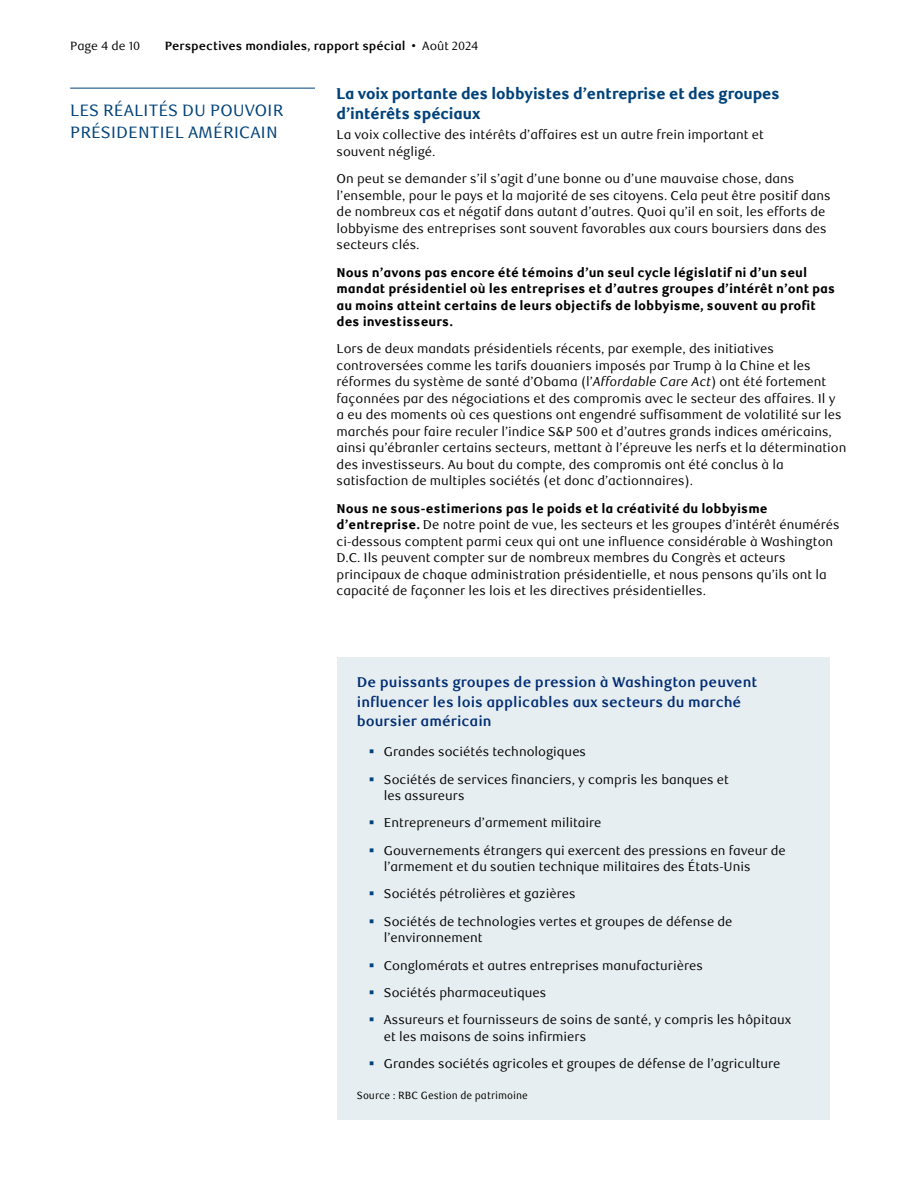
<style>
.page{position:relative;width:918px;height:1188px;background:#fff}
.page>*{position:absolute;margin:0;border:0;box-sizing:border-box;transform-origin:0 0}
.t1{font:16.5px/22.5px "RBC Text";color:#00427a}
.FA_subhead_1{font:800 15.75px/19.5px "RBC Display";letter-spacing:-.005em;color:#00427a}
.Exhibit_Title{font:700 14.25px/19.5px "RBC Text";color:#002d74}
.FA_body_text{font:12.75px/16.5px "RBC Text";color:#000}
.FA_body_text-2{font:800 12.75px/16.5px "RBC Text";color:#000}
.t2{font:700 12px "RBC Text";color:#000}
.t3{font:12px "RBC Text";color:#000}
.Exhibit_Source{font:10.5px "RBC Text Cond";color:#000}
.s1{font-weight:400}
.s2{font-style:italic}
.s3{font-weight:800}
</style>
<div class="page">
<hr style="left:70px;top:88px;width:245px;height:1px;background:#00427a">
<div style="left:337px;top:657px;width:492px;height:462px;background:#e7eef1"></div>
<p class="t3" style="left:70px;top:38px;width:72px">Page 4 de 10</p>
<p class="t2" style="left:165px;top:38px;width:315px">Perspectives mondiales, rapport spécial • <span class="s1">Août 2024</span></p>
<h3 class="FA_subhead_1" style="left:337px;top:84px;width:445px">La voix portante des lobbyistes d’entreprise et des groupes d’intérêts spéciaux</h3>
<p class="FA_body_text" style="left:337px;top:127px;width:429px">La voix collective des intérêts d’affaires est un autre frein important et souvent négligé.</p>
<p class="FA_body_text" style="left:337px;top:171px;width:496px">On peut se demander s’il s’agit d’une bonne ou d’une mauvaise chose, dans l’ensemble, pour le pays et la majorité de ses citoyens. Cela peut être positif dans de nombreux cas et négatif dans autant d’autres. Quoi qu’il en soit, les efforts de lobbyisme des entreprises sont souvent favorables aux cours boursiers dans des secteurs clés.</p>
<p class="FA_body_text-2" style="left:337px;top:264px;width:500px">Nous n’avons pas encore été témoins d’un seul cycle législatif ni d’un seul mandat présidentiel où les entreprises et d’autres groupes d’intérêt n’ont pas au moins atteint certains de leurs objectifs de lobbyisme, souvent au profit des investisseurs.</p>
<p class="FA_body_text" style="left:337px;top:341px;width:511px">Lors de deux mandats présidentiels récents, par exemple, des initiatives controversées comme les tarifs douaniers imposés par Trump à la Chine et les réformes du système de santé d’Obama (l’<span class="s2">Affordable Care Act</span>) ont été fortement façonnées par des négociations et des compromis avec le secteur des affaires. Il y a eu des moments où ces questions ont engendré suffisamment de volatilité sur les marchés pour faire reculer l’indice S&amp;P 500 et d’autres grands indices américains, ainsi qu’ébranler certains secteurs, mettant à l’épreuve les nerfs et la détermination des investisseurs. Au bout du compte, des compromis ont été conclus à la satisfaction de multiples sociétés (et donc d’actionnaires).</p>
<p class="FA_body_text" style="left:337px;top:500px;width:504px"><span class="s3">Nous ne sous-estimerions pas le poids et la créativité du lobbyisme d’entreprise.</span> De notre point de vue, les secteurs et les groupes d’intérêt énumérés ci-dessous comptent parmi ceux qui ont une influence considérable à Washington D.C. Ils peuvent compter sur de nombreux membres du Congrès et acteurs principaux de chaque administration présidentielle, et nous pensons qu’ils ont la capacité de façonner les lois et les directives présidentielles.</p>
<p class="t1" style="left:70px;top:99px;width:215px">LES RÉALITÉS DU POUVOIR<br>PRÉSIDENTIEL AMÉRICAIN</p>
<p class="Exhibit_Title" style="left:357px;top:673px;width:402px">De puissants groupes de pression à Washington peuvent influencer les lois applicables aux secteurs du marché boursier américain</p>
<p class="FA_body_text" style="left:384px;top:744px;width:204px">Grandes sociétés technologiques</p>
<p class="FA_body_text" style="left:384px;top:771px;width:347px">Sociétés de services financiers, y compris les banques et les assureurs</p>
<p class="FA_body_text" style="left:384px;top:815px;width:219px">Entrepreneurs d’armement militaire</p>
<p class="FA_body_text" style="left:384px;top:842px;width:404px">Gouvernements étrangers qui exercent des pressions en faveur de l’armement et du soutien technique militaires des États-Unis</p>
<p class="FA_body_text" style="left:384px;top:886px;width:193px">Sociétés pétrolières et gazières</p>
<p class="FA_body_text" style="left:384px;top:913px;width:350px">Sociétés de technologies vertes et groupes de défense de l’environnement</p>
<p class="FA_body_text" style="left:384px;top:957px;width:321px">Conglomérats et autres entreprises manufacturières</p>
<p class="FA_body_text" style="left:384px;top:985px;width:164px">Sociétés pharmaceutiques</p>
<p class="FA_body_text" style="left:384px;top:1012px;width:409px">Assureurs et fournisseurs de soins de santé, y compris les hôpitaux et les maisons de soins infirmiers</p>
<p class="FA_body_text" style="left:384px;top:1056px;width:398px">Grandes sociétés agricoles et groupes de défense de l’agriculture</p>
<p class="Exhibit_Source" style="left:357px;top:1089px;width:173px">Source : RBC Gestion de patrimoine</p>
</div>
